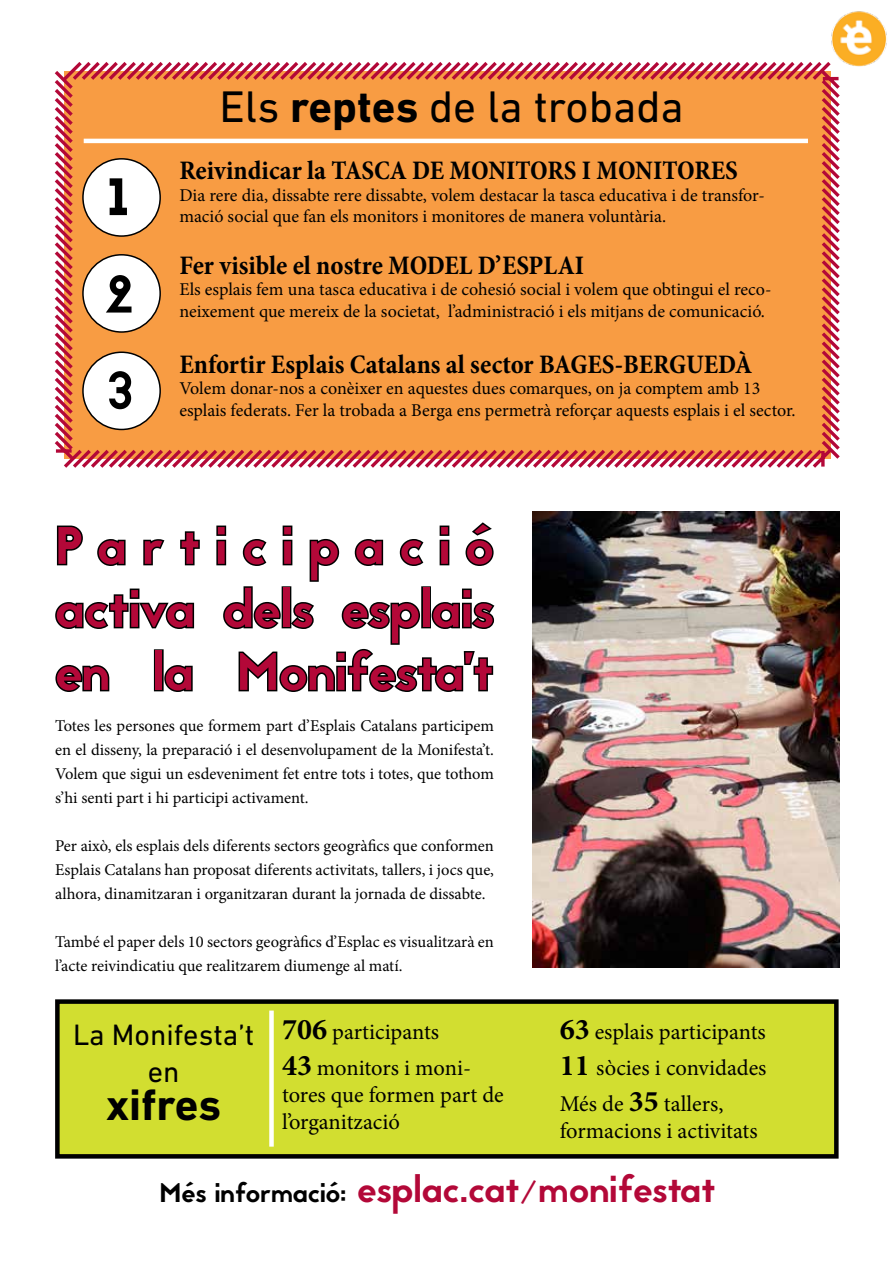
<style>
.page{position:relative;width:893px;height:1263px;background:#fff}
.page>*{position:absolute;margin:0;border:0;box-sizing:border-box;transform-origin:0 0}
.t1{font:52.5px/63px "Jaapokki";color:#b30838;text-align:justify}
.t2{font:52.5px/96.8px "Jaapokki";color:#000;text-align:justify}
.t3{font:45px "DIN Next LT Pro";color:#000}
.t4{font:700 45px "DIN Next LT Pro";color:#000}
.t5{font:37.5px "Jaapokki";color:#b30838}
.t6{font:700 37.5px "DIN Next LT Pro";color:#000}
.t7{font:30px/37.5px "DIN Next LT Pro";color:#000;text-align:center}
.t8{font:700 condensed 27px "Minion Pro";color:#000}
.t9{font:22.5px/36px "Minion Pro";color:#000}
.t10{font:18px/21.6px "Minion Pro";color:#000}
.t11{font:16.5px/24px "Minion Pro";color:#000;text-align:justify}
.s1{font-weight:700}
.s2{font-weight:700;font-size:30px}
.s3{font-size:27px;color:#000}
</style>
<div class="page">
<img style="left:831px;top:11px;width:56px;height:56px">
<svg style="left:54px;top:58px;width:789px;height:410px;background:#f3984c"></svg>
<hr style="left:84px;top:139px;width:724px;height:4px;background:#fff">
<div style="left:83px;top:159px;width:77px;height:77px;background:#fff;border-radius:50%"></div>
<div style="left:82px;top:158px;width:79px;height:79px;border:2px solid #000;border-radius:50%"></div>
<div style="left:83px;top:255px;width:77px;height:77px;background:#fff;border-radius:50%"></div>
<div style="left:82px;top:254px;width:79px;height:79px;border:2px solid #000;border-radius:50%"></div>
<div style="left:83px;top:352px;width:77px;height:77px;background:#fff;border-radius:50%"></div>
<div style="left:82px;top:351px;width:79px;height:79px;border:2px solid #000;border-radius:50%"></div>
<svg style="left:56px;top:525px;width:27px;height:41px"></svg>
<svg style="left:97px;top:539px;width:29px;height:27px"></svg>
<svg style="left:143px;top:539px;width:22px;height:27px"></svg>
<svg style="left:180px;top:531px;width:20px;height:35px"></svg>
<svg style="left:55px;top:588px;width:140px;height:41px"></svg>
<svg style="left:55px;top:665px;width:55px;height:27px"></svg>
<div style="left:154px;top:649px;width:10px;height:42px;border:3px solid #000"></div>
<svg style="left:163px;top:663px;width:30px;height:29px"></svg>
<svg style="left:216px;top:522px;width:279px;height:170px"></svg>
<div style="left:57px;top:1001px;width:779px;height:155px;background:#d2de30"></div>
<div style="left:55px;top:999px;width:784px;height:159px;border:4px solid #000"></div>
<img style="left:533px;top:511px;width:306px;height:456px">
<div style="left:269px;top:1010px;width:5px;height:137px;background:#fff"></div>
<h1 class="t2" style="left:103px;top:150px;width:33px">1<br>2<br>3</h1>
<h3 class="t6" style="left:198px;top:81px;width:500px">Els reptes de l’Esplaiada 2015</h3>
<h2 class="t3" style="left:220px;top:80px;width:466px">Els <span class="s1">reptes</span> de la trobada</h2>
<h3 class="t8" style="left:179px;top:152px;width:560px">Reivindicar la TASCA DE MONITORS I MONITORES</h3>
<p class="t10" style="left:179px;top:184px;width:587px">Dia rere dia, dissabte rere dissabte, volem destacar la tasca educativa i de transfor&shy;mació social que fan els monitors i monitores de manera voluntària.</p>
<h3 class="t8" style="left:179px;top:246px;width:406px">Fer visible el nostre MODEL D’ESPLAI</h3>
<p class="t10" style="left:179px;top:279px;width:594px">Els esplais fem una tasca educativa i de cohesió social i volem que obtingui el reco&shy;neixement que mereix de la societat, l’administració i els mitjans de comunicació.</p>
<h3 class="t8" style="left:179px;top:345px;width:574px">Enfortir Esplais Catalans al sector BAGES-BERGUEDÀ</h3>
<p class="t10" style="left:179px;top:378px;width:618px">Volem donar-nos a conèixer en aquestes dues comarques, on ja comptem amb 13 esplais federats. Fer la trobada a Berga ens permetrà reforçar aquests esplais i el sector.</p>
<h1 class="t1" style="left:55px;top:515px;width:440px">Participació activa dels esplais en la Monifesta’t</h1>
<p class="t11" style="left:55px;top:713px;width:440px">Totes les persones que formem part d’Esplais Catalans participem en el disseny, la preparació i el desenvolupament de la Monifesta’t.<br>Volem que sigui un esdeveniment fet entre tots i totes, que tothom s’hi senti part i hi participi activament.</p>
<p class="t11" style="left:55px;top:833px;width:440px">Per això, els esplais dels diferents sectors geogràfics que conformen Esplais Catalans han proposat diferents activitats, tallers, i jocs que, alhora, dinamitzaran i organitzaran durant la jornada de dissabte.</p>
<p class="t11" style="left:55px;top:929px;width:440px">També el paper dels 10 sectors geogràfics d’Esplac es visualitzarà en l’acte reivindicatiu que realitzarem diumenge al matí.</p>
<h3 class="t9" style="left:560px;top:1013px;width:208px;text-align:justify"><span class="s2">63</span> esplais participants <span class="s2">11</span> sòcies i convidades Més de <span class="s2">35</span> tallers,</h3>
<h3 class="t9" style="left:560px;top:1112px;width:199px">formacions i activitats</h3>
<h3 class="t5" style="left:159px;top:1163px;width:558px"><span class="s3">Més informació:</span> esplac.cat/monifestat</h3>
<h3 class="t9" style="left:282px;top:1013px;width:191px"><span class="s2">706</span> participants<br><span class="s2">43</span> monitors i moni-</h3>
<h3 class="t9" style="left:282px;top:1081px;width:223px;line-height:27px">tores que formen part de l’organització</h3>
<h3 class="t7" style="left:73px;top:1016px;width:183px">La Monifesta’t en</h3>
<h2 class="t4" style="left:106px;top:1078px;width:117px">xifres</h2>
</div>
